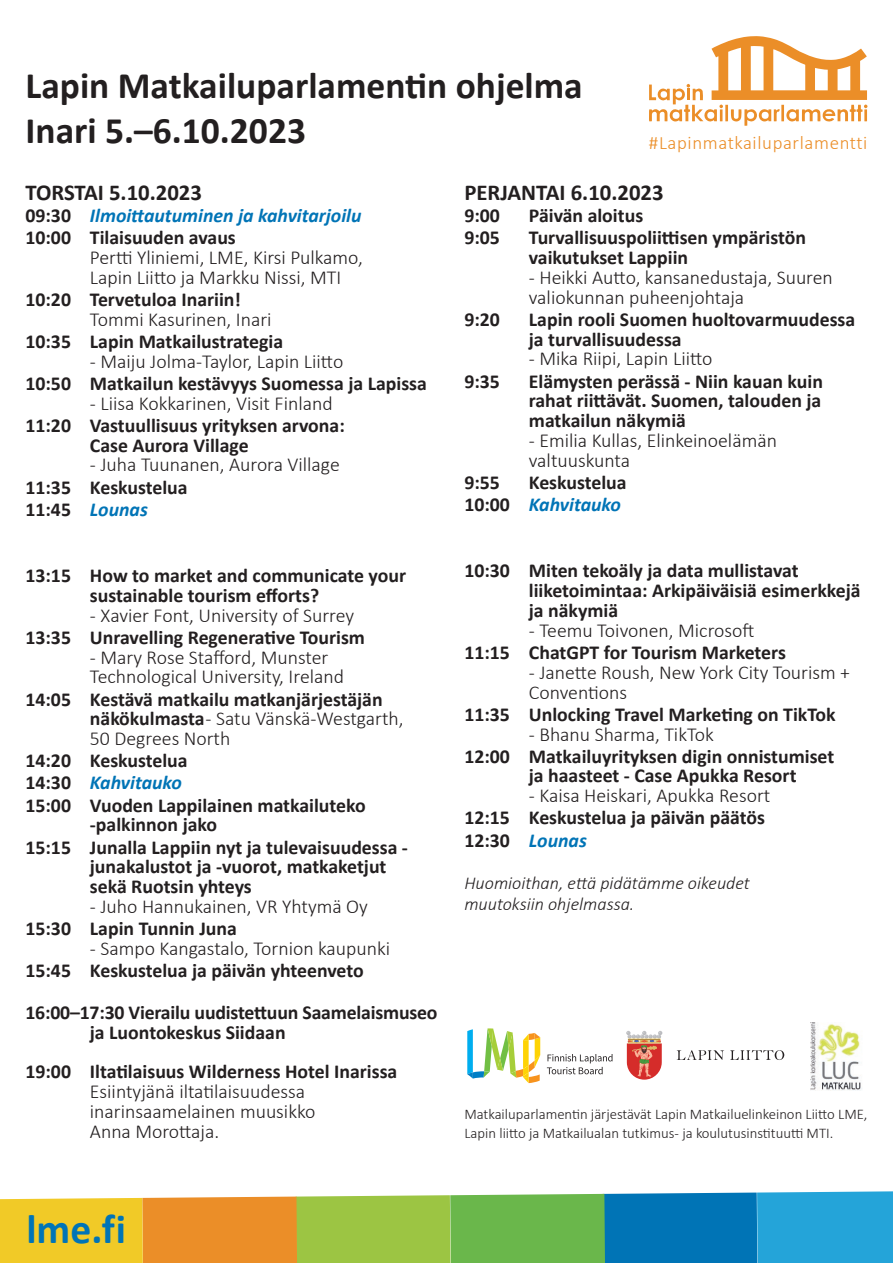
<style>
.page{position:relative;width:893px;height:1263px;background:#fff}
.page>*{position:absolute;margin:0;border:0;box-sizing:border-box;transform-origin:0 0}
.t1{font:700 41.55px "Calibri";color:#0074b6}
.t2{font:700 37.5px/45px "Calibri";color:#231f20}
.t3{font:700 22.8px "Calibri";color:#231f20}
.t4{font:700 19.8px/19.8px "Calibri";color:#231f20}
.t5{font:300 19.8px/19.8px "Calibri";color:#231f20}
.t6{font:italic 700 19.8px "Calibri";color:#0074b6}
.t7{font:300 18.9px "Calibri";letter-spacing:.03em;color:#eb8e28}
.t8{font:italic 300 18.15px/20.5px "Calibri";color:#231f20}
.t9{font:300 14.7px/18.9px "Calibri";color:#231f20}
.s1{font-style:normal;color:#231f20}
.s2{font-weight:700}
.s3{font-weight:300}
</style>
<div class="page">
<svg style="left:0;top:1191px;width:893px;height:72px;background:#86ab70"></svg>
<svg style="left:649px;top:36px;width:218px;height:90px"></svg>
<svg style="left:547px;top:1054px;width:65px;height:20px"></svg>
<svg style="left:467px;top:1028px;width:73px;height:55px"></svg>
<img style="left:810px;top:1023px;width:52px;height:68px">
<svg style="left:677px;top:1050px;width:47px;height:10px"></svg>
<svg style="left:730px;top:1050px;width:54px;height:10px"></svg>
<svg style="left:626px;top:1031px;width:36px;height:49px;background:#d87e71"></svg>
<p class="t2" style="left:26px;top:62px;width:559px">Lapin Matkailuparlamentin ohjelma<br>Inari 5.–6.10.2023</p>
<p class="t7" style="left:649px;top:131px;width:220px">#Lapinmatkailuparlamentti</p>
<p class="t3" style="left:25px;top:176px;width:178px">TORSTAI 5.10.2023</p>
<p class="t6" style="left:25px;top:201px;width:338px"><span class="s1">09:30</span> Ilmoittautuminen ja kahvitarjoilu</p>
<p class="t5" style="left:90px;top:228px;width:275px;text-indent:-64px"><span class="s2">10:00 Tilaisuuden avaus<br></span>Pertti Yliniemi, LME, Kirsi Pulkamo,<br>Lapin Liitto ja Markku Nissi, MTI</p>
<p class="t4" style="left:90px;top:289px;width:183px;text-indent:-64px">10:20 Tervetuloa Inariin!<br><span class="s3">Tommi Kasurinen, Inari</span></p>
<p class="t4" style="left:25px;top:331px;width:259px">10:35 Lapin Matkailustrategia</p>
<p class="t5" style="left:90px;top:351px;width:255px">- Maiju Jolma-Taylor, Lapin Liitto</p>
<p class="t4" style="left:25px;top:373px;width:403px">10:50 Matkailun kestävyys Suomessa ja Lapissa</p>
<p class="t5" style="left:90px;top:393px;width:244px">- Liisa Kokkarinen, Visit Finland</p>
<p class="t4" style="left:90px;top:415px;width:256px;text-indent:-64px">11:20 Vastuullisuus yrityksen arvona:<br>Case Aurora Village</p>
<p class="t5" style="left:90px;top:455px;width:251px">- Juha Tuunanen, Aurora Village</p>
<p class="t4" style="left:25px;top:476px;width:164px">11:35 Keskustelua</p>
<p class="t6" style="left:25px;top:495px;width:124px"><span class="s1">11:45</span> Lounas</p>
<p class="t4" style="left:90px;top:565px;width:318px;text-indent:-64px">13:15 How to market and communicate your sustainable tourism efforts?</p>
<p class="t5" style="left:90px;top:605px;width:266px">- Xavier Font, University of Surrey</p>
<p class="t4" style="left:25px;top:627px;width:341px">13:35 Unravelling Regenerative Tourism</p>
<p class="t5" style="left:90px;top:647px;width:256px">- Mary Rose Stafford, Munster<br>Technological University, Ireland</p>
<p class="t4" style="left:90px;top:688px;width:315px;text-indent:-64px">14:05 Kestävä matkailu matkanjärjestäjän näkökulmasta <span class="s3">- Satu Vänskä-Westgarth,<br>50 Degrees North</span></p>
<p class="t4" style="left:25px;top:750px;width:164px">14:20 Keskustelua</p>
<p class="t6" style="left:25px;top:769px;width:158px"><span class="s1">14:30</span> Kahvitauko</p>
<p class="t4" style="left:90px;top:794px;width:277px;text-indent:-64px">15:00 Vuoden Lappilainen matkailuteko -palkinnon jako</p>
<p class="t4" style="left:90px;top:836px;width:320px;text-indent:-64px">15:15 Junalla Lappiin nyt ja tulevaisuudessa - junakalustot ja -vuorot, matkaketjut sekä Ruotsin yhteys</p>
<p class="t5" style="left:90px;top:896px;width:280px">- Juho Hannukainen, VR Yhtymä Oy</p>
<p class="t4" style="left:25px;top:918px;width:213px">15:30 Lapin Tunnin Juna</p>
<p class="t5" style="left:90px;top:938px;width:302px">- Sampo Kangastalo, Tornion kaupunki</p>
<p class="t4" style="left:25px;top:960px;width:340px">15:45 Keskustelua ja päivän yhteenveto</p>
<p class="t4" style="left:90px;top:1002px;width:349px;text-indent:-64px">16:00–17:30 Vierailu uudistettuun Saamelaismuseo ja Luontokeskus Siidaan</p>
<p class="t5" style="left:90px;top:1062px;width:309px;text-indent:-64px"><span class="s2">19:00 Iltatilaisuus Wilderness Hotel Inarissa<br></span>Esiintyjänä iltatilaisuudessa inarinsaamelainen muusikko<br>Anna Morottaja.</p>
<p class="t3" style="left:464px;top:176px;width:201px">PERJANTAI 6.10.2023</p>
<p class="t4" style="left:464px;top:205px;width:37px">9:00</p>
<p class="t4" style="left:529px;top:205px;width:116px">Päivän aloitus</p>
<p class="t4" style="left:464px;top:227px;width:37px">9:05</p>
<p class="t4" style="left:529px;top:227px;width:279px">Turvallisuuspoliittisen ympäristön vaikutukset Lappiin</p>
<p class="t5" style="left:529px;top:267px;width:306px">- Heikki Autto, kansanedustaja, Suuren valiokunnan puheenjohtaja</p>
<p class="t4" style="left:464px;top:309px;width:37px">9:20</p>
<p class="t4" style="left:529px;top:309px;width:328px">Lapin rooli Suomen huoltovarmuudessa ja turvallisuudessa</p>
<p class="t5" style="left:529px;top:349px;width:185px">- Mika Riipi, Lapin Liitto</p>
<p class="t4" style="left:464px;top:370px;width:37px">9:35</p>
<p class="t4" style="left:529px;top:370px;width:296px;text-align:justify">Elämysten perässä - Niin kauan kuin rahat riittävät. Suomen, talouden ja matkailun näkymiä</p>
<p class="t5" style="left:529px;top:430px;width:250px">- Emilia Kullas, Elinkeinoelämän valtuuskunta</p>
<p class="t4" style="left:464px;top:472px;width:37px">9:55</p>
<p class="t4" style="left:529px;top:472px;width:99px">Keskustelua</p>
<p class="t6" style="left:464px;top:490px;width:158px"><span class="s1">10:00</span> Kahvitauko</p>
<p class="t4" style="left:529px;top:560px;width:333px;text-indent:-64px">10:30 Miten tekoäly ja data mullistavat liiketoimintaa: Arkipäiväisiä esimerkkejä ja näkymiä</p>
<p class="t5" style="left:529px;top:620px;width:227px">- Teemu Toivonen, Microsoft</p>
<p class="t4" style="left:464px;top:642px;width:323px">11:15 ChatGPT for Tourism Marketers</p>
<p class="t5" style="left:529px;top:662px;width:323px">- Janette Roush, New York City Tourism +<br>Conventions</p>
<p class="t4" style="left:464px;top:703px;width:373px">11:35 Unlocking Travel Marketing on TikTok</p>
<p class="t5" style="left:529px;top:724px;width:187px">- Bhanu Sharma, TikTok</p>
<p class="t4" style="left:529px;top:745px;width:307px;text-indent:-64px">12:00 Matkailuyrityksen digin onnistumiset ja haasteet - Case Apukka Resort</p>
<p class="t5" style="left:529px;top:786px;width:243px">- Kaisa Heiskari, Apukka Resort</p>
<p class="t4" style="left:464px;top:807px;width:302px">12:15 Keskustelua ja päivän päätös</p>
<p class="t6" style="left:464px;top:826px;width:124px"><span class="s1">12:30</span> Lounas</p>
<p class="t8" style="left:464px;top:873px;width:287px">Huomioithan, että pidätämme oikeudet muutoksiin ohjelmassa.</p>
<p class="t9" style="left:464px;top:1104px;width:405px">Matkailuparlamentin järjestävät Lapin Matkailuelinkeinon Liitto LME,<br>Lapin liitto ja Matkailualan tutkimus- ja koulutusinstituutti MTI.</p>
<p class="t1" style="left:26px;top:1200px;width:101px">lme.fi</p>
</div>
